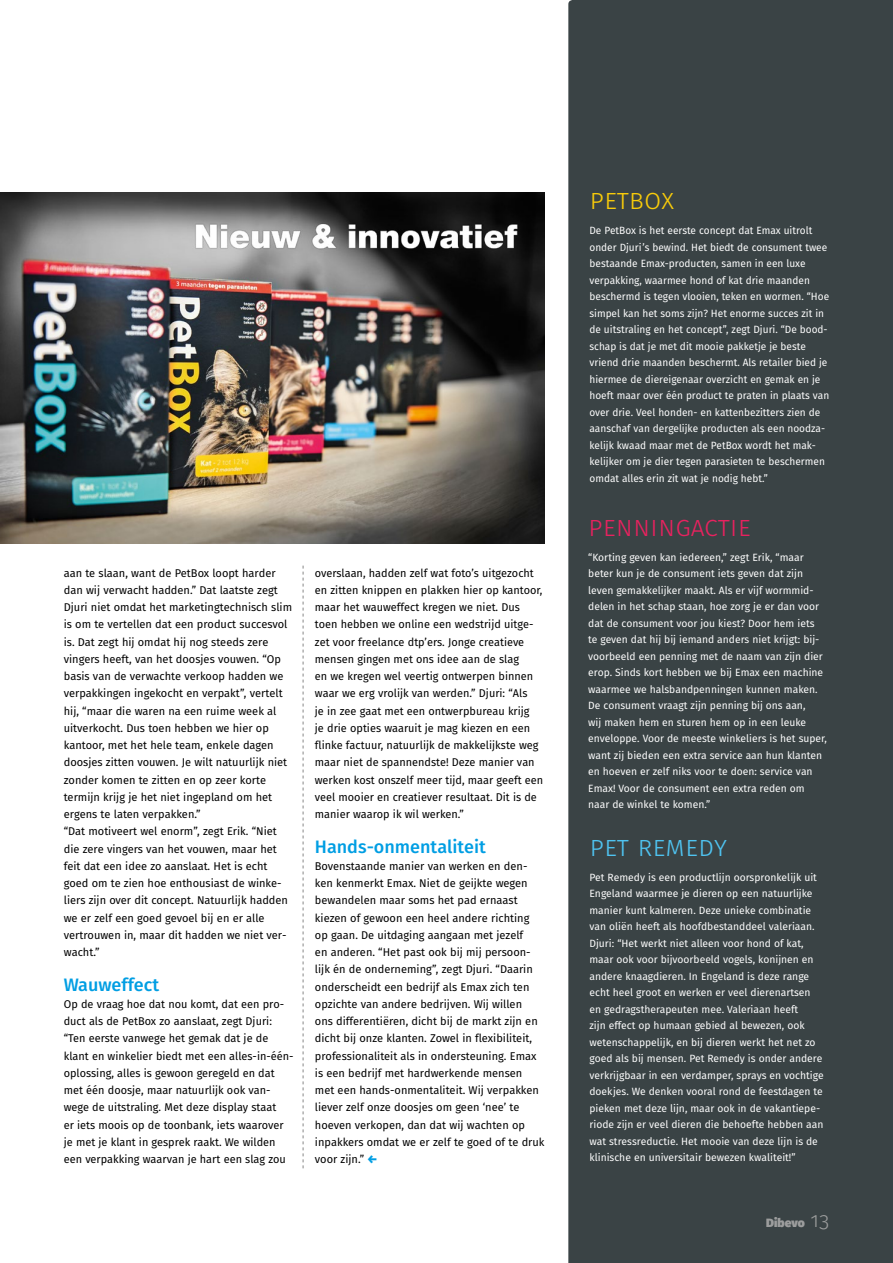
<style>
.page{position:relative;width:893px;height:1263px;background:#fff}
.page>*{position:absolute;margin:0;border:0;box-sizing:border-box;transform-origin:0 0}
.Kopje_kader{font:300 28.5px "Fira Sans";color:#e7225f}
.Kopje_kader-2{font:300 28.5px "Fira Sans";color:#4fc3f0}
.Kopje_kader-3{font:300 28.5px "Fira Sans";color:#f8cb0a}
.Tussenkop{font:500 18px "Fira Sans";color:#009ee3}
.t1{font:900 12px "Fira Sans";color:#9c9d9d}
.platte_tekst{font:11.25px/17.2px "Fira Sans";color:#000}
.platte_tekst-2{font:10.5px/16.5px "Fira Sans";color:#fdfdfd}
.platte_tekst-3{font:10.5px/16.5px "Fira Sans";color:#fdfdfd;scale:.96 1}
.s1{font-weight:900;color:#009ee3}
.s2{font-weight:300;font-size:21px}
</style>
<div class="page">
<div style="left:568px;top:0;width:325px;height:1263px;background:#3a4345"></div>
<svg style="left:303px;top:566px;width:1px;height:602px"></svg>
<img style="left:0;top:193px;width:545px;height:350px">
<p class="platte_tekst" style="left:64px;top:564px;width:230px">aan te slaan, want de PetBox loopt harder dan wij verwacht hadden.” Dat laatste zegt Djuri niet omdat het marketingtechnisch slim is om te vertellen dat een product succesvol is. Dat zegt hij omdat hij nog steeds zere vingers heeft, van het doosjes vouwen. “Op basis van de verwachte verkoop hadden we verpakkingen ingekocht en verpakt”, vertelt hij, “maar die waren na een ruime week al uitverkocht. Dus toen hebben we hier op kantoor, met het hele team, enkele dagen doosjes zitten vouwen. Je wilt natuurlijk niet zonder komen te zitten en op zeer korte termijn krijg je het niet ingepland om het ergens te laten verpakken.”</p>
<p class="platte_tekst" style="left:64px;top:822px;width:226px">“Dat motiveert wel enorm”, zegt Erik. “Niet die zere vingers van het vouwen, maar het feit dat een idee zo aanslaat. Het is echt goed om te zien hoe enthousiast de winke&shy;liers zijn over dit concept. Natuurlijk hadden we er zelf een goed gevoel bij en er alle vertrouwen in, maar dit hadden we niet ver&shy;wacht.”</p>
<p class="Tussenkop" style="left:64px;top:970px;width:97px">Wauweffect</p>
<p class="platte_tekst" style="left:64px;top:995px;width:231px">Op de vraag hoe dat nou komt, dat een pro&shy;duct als de PetBox zo aanslaat, zegt Djuri: “Ten eerste vanwege het gemak dat je de klant en winkelier biedt met een alles-in-één&shy;oplossing, alles is gewoon geregeld en dat met één doosje, maar natuurlijk ook van&shy;wege de uitstraling. Met deze display staat<br>er iets moois op de toonbank, iets waarover je met je klant in gesprek raakt. We wilden een verpakking waarvan je hart een slag zou</p>
<p class="platte_tekst" style="left:315px;top:564px;width:230px">overslaan, hadden zelf wat foto’s uitgezocht en zitten knippen en plakken hier op kantoor, maar het wauweffect kregen we niet. Dus toen hebben we online een wedstrijd uitge&shy;zet voor freelance dtp’ers. Jonge creatieve mensen gingen met ons idee aan de slag<br>en we kregen wel veertig ontwerpen binnen waar we erg vrolijk van werden.” Djuri: “Als<br>je in zee gaat met een ontwerpbureau krijg<br>je drie opties waaruit je mag kiezen en een flinke factuur, natuurlijk de makkelijkste weg maar niet de spannendste! Deze manier van werken kost onszelf meer tijd, maar geeft een veel mooier en creatiever resultaat. Dit is de manier waarop ik wil werken.”</p>
<p class="Tussenkop" style="left:315px;top:832px;width:173px">Hands-onmentaliteit</p>
<p class="platte_tekst" style="left:315px;top:857px;width:231px">Bovenstaande manier van werken en den&shy;ken kenmerkt Emax. Niet de geijkte wegen bewandelen maar soms het pad ernaast kiezen of gewoon een heel andere richting op gaan. De uitdaging aangaan met jezelf<br>en anderen. “Het past ook bij mij persoon&shy;lijk én de onderneming”, zegt Djuri. “Daarin onderscheidt een bedrijf als Emax zich ten opzichte van andere bedrijven. Wij willen<br>ons differentiëren, dicht bij de markt zijn en dicht bij onze klanten. Zowel in flexibiliteit, professionaliteit als in ondersteuning. Emax is een bedrijf met hardwerkende mensen met een hands-onmentaliteit. Wij verpakken liever zelf onze doosjes om geen ‘nee’ te hoeven verkopen, dan dat wij wachten op inpakkers omdat we er zelf te goed of te druk voor zijn.” <span class="s1">←</span></p>
<p class="Kopje_kader-3" style="left:589px;top:179px;width:86px">PetBox</p>
<p class="platte_tekst-3" style="left:589px;top:222px;width:251px">De PetBox is het eerste concept dat Emax uitrolt onder Djuri’s bewind. Het biedt de consument twee bestaande Emax-producten, samen in een luxe verpakking, waarmee hond of kat drie maanden beschermd is tegen vlooien, teken en wormen. “Hoe simpel kan het soms zijn? Het enorme succes zit in de uitstraling en het concept”, zegt Djuri. “De bood&shy;schap is dat je met dit mooie pakketje je beste vriend drie maanden beschermt. Als retailer bied je hiermee de diereigenaar overzicht en gemak en je hoeft maar over één product te praten in plaats van over drie. Veel honden- en kattenbezitters zien de aanschaf van dergelijke producten als een noodza&shy;kelijk kwaad maar met de PetBox wordt het mak&shy;kelijker om je dier tegen parasieten te beschermen omdat alles erin zit wat je nodig hebt.”</p>
<p class="Kopje_kader" style="left:588px;top:506px;width:164px">Penningactie</p>
<p class="platte_tekst-2" style="left:588px;top:549px;width:240px">“Korting geven kan iedereen,” zegt Erik, “maar beter kun je de consument iets geven dat zijn leven gemakkelijker maakt. Als er vijf wormmid&shy;delen in het schap staan, hoe zorg je er dan voor dat de consument voor jou kiest? Door hem iets<br>te geven dat hij bij iemand anders niet krijgt: bij&shy;voorbeeld een penning met de naam van zijn dier erop. Sinds kort hebben we bij Emax een machine waarmee we halsbandpenningen kunnen maken.<br>De consument vraagt zijn penning bij ons aan,<br>wij maken hem en sturen hem op in een leuke enveloppe. Voor de meeste winkeliers is het super, want zij bieden een extra service aan hun klanten en hoeven er zelf niks voor te doen: service van Emax! Voor de consument een extra reden om naar de winkel te komen.”</p>
<p class="Kopje_kader-2" style="left:589px;top:826px;width:139px">Pet Remedy</p>
<p class="platte_tekst-2" style="left:589px;top:869px;width:236px">Pet Remedy is een productlijn oorspronkelijk uit Engeland waarmee je dieren op een natuurlijke manier kunt kalmeren. Deze unieke combinatie van oliën heeft als hoofdbestanddeel valeriaan.<br>Djuri: “Het werkt niet alleen voor hond of kat, maar ook voor bijvoorbeeld vogels, konijnen en andere knaagdieren. In Engeland is deze range echt heel groot en werken er veel dierenartsen en gedragstherapeuten mee. Valeriaan heeft<br>zijn effect op humaan gebied al bewezen, ook wetenschappelijk, en bij dieren werkt het net zo goed als bij mensen. Pet Remedy is onder andere verkrijgbaar in een verdamper, sprays en vochtige doekjes. We denken vooral rond de feestdagen te pieken met deze lijn, maar ook in de vakantiepe&shy;riode zijn er veel dieren die behoefte hebben aan wat stressreductie. Het mooie van deze lijn is de klinische en universitair bewezen kwaliteit!”</p>
<p class="t1" style="left:766px;top:1212px;width:64px">Dibevo <span class="s2">13</span></p>
</div>
